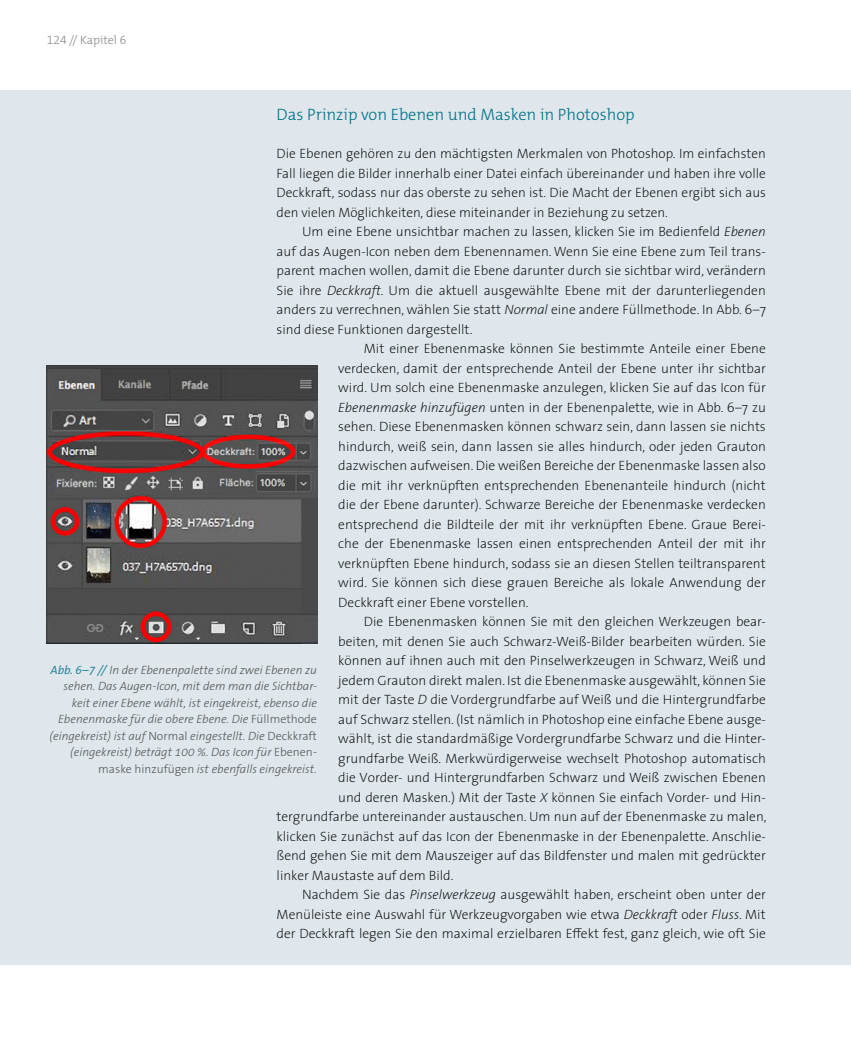
<style>
.page{position:relative;width:851px;height:1063px;background:#fff}
.page>*{position:absolute;margin:0;border:0;box-sizing:border-box;transform-origin:0 0}
.t1{font:300 16.5px "The Mix Os F";color:#007186}
.t2{font:200 13.5px "The Sans";color:#060606}
.t3{font:200 13.5px/19.5px "The Sans B W2";color:#060606;text-align:justify}
.t4{font:italic 300 12px/16.5px "The Sans B W3";color:#575756;text-align:right}
.t5{font:300 12px "The Mix Os F";color:#878787}
.s1{font-family:"The Sans B W2";font-style:italic}
.s2{font-family:"The Sans B W5 Plain";font-weight:400;color:#2a879c}
.s3{font-style:normal}
</style>
<div class="page">
<div style="left:0;top:90px;width:850px;height:874px;background:#dfe7ec"></div>
<img style="left:47px;top:366px;width:270px;height:277px">
<p class="t5" style="left:47px;top:32px;width:81px">124 // Kapitel 6</p>
<p class="t1" style="left:276px;top:104px;width:359px">Das Prinzip von Ebenen und Masken in Photoshop</p>
<p class="t3" style="left:276px;top:144px;width:491px">Die Ebenen gehören zu den mächtigsten Merkmalen von Photoshop. Im einfachsten Fall liegen die Bilder innerhalb einer Datei einfach übereinander und haben ihre volle Deckkraft, sodass nur das oberste zu sehen ist. Die Macht der Ebenen ergibt sich aus den vielen Möglichkeiten, diese miteinander in Beziehung zu setzen.</p>
<p class="t2" style="left:302px;top:225px;width:465px">Um eine Ebene unsichtbar machen zu lassen, klicken Sie im Bedienfeld <span class="s1">Ebenen</span></p>
<p class="t2" style="left:276px;top:244px;width:490px">auf das Augen-Icon neben dem Ebenennamen. Wenn Sie eine Ebene zum Teil trans-</p>
<p class="t2" style="left:276px;top:264px;width:491px">parent machen wollen, damit die Ebene darunter durch sie sichtbar wird, verändern</p>
<p class="t2" style="left:276px;top:283px;width:490px">Sie ihre <span class="s1">Deckkraft</span>. Um die aktuell ausgewählte Ebene mit der darunterliegenden</p>
<p class="t2" style="left:276px;top:303px;width:490px">anders zu verrechnen, wählen Sie statt <span class="s1">Normal</span> eine andere Füllmethode. In Abb. 6–7</p>
<p class="t2" style="left:276px;top:322px;width:197px">sind diese Funktionen dargestellt.</p>
<p class="t2" style="left:364px;top:342px;width:403px">Mit einer Ebenenmaske können Sie bestimmte Anteile einer Ebene</p>
<p class="t2" style="left:338px;top:361px;width:429px">verdecken, damit der entsprechende Anteil der Ebene unter ihr sichtbar</p>
<p class="t2" style="left:338px;top:381px;width:429px">wird. Um solch eine Ebenenmaske anzulegen, klicken Sie auf das Icon für</p>
<p class="t2" style="left:338px;top:400px;width:429px"><span class="s1">Ebenenmaske hinzufügen</span> unten in der Ebenenpalette, wie in Abb. 6–7 zu</p>
<p class="t2" style="left:338px;top:420px;width:429px">sehen. Diese Ebenenmasken können schwarz sein, dann lassen sie nichts</p>
<p class="t2" style="left:338px;top:439px;width:429px">hindurch, weiß sein, dann lassen sie alles hindurch, oder jeden Grauton</p>
<p class="t2" style="left:338px;top:459px;width:429px">dazwischen aufweisen. Die weißen Bereiche der Ebenenmaske lassen also</p>
<p class="t2" style="left:338px;top:478px;width:429px">die mit ihr verknüpften entsprechenden Ebenenanteile hindurch (nicht</p>
<p class="t2" style="left:338px;top:498px;width:429px">die der Ebene darunter). Schwarze Bereiche der Ebenenmaske verdecken</p>
<p class="t2" style="left:338px;top:517px;width:429px">entsprechend die Bildteile der mit ihr verknüpften Ebene. Graue Berei-</p>
<p class="t2" style="left:338px;top:536px;width:429px">che der Ebenenmaske lassen einen entsprechenden Anteil der mit ihr</p>
<p class="t2" style="left:338px;top:556px;width:429px">verknüpften Ebene hindurch, sodass sie an diesen Stellen teiltransparent</p>
<p class="t2" style="left:338px;top:575px;width:429px">wird. Sie können sich diese grauen Bereiche als lokale Anwendung der</p>
<p class="t2" style="left:338px;top:595px;width:192px">Deckkraft einer Ebene vorstellen.</p>
<p class="t2" style="left:364px;top:614px;width:403px">Die Ebenenmasken können Sie mit den gleichen Werkzeugen bear-</p>
<p class="t2" style="left:338px;top:634px;width:429px">beiten, mit denen Sie auch Schwarz-Weiß-Bilder bearbeiten würden. Sie</p>
<p class="t2" style="left:338px;top:653px;width:429px">können auf ihnen auch mit den Pinselwerkzeugen in Schwarz, Weiß und</p>
<p class="t2" style="left:338px;top:673px;width:429px">jedem Grauton direkt malen. Ist die Ebenenmaske ausgewählt, können Sie</p>
<p class="t2" style="left:338px;top:692px;width:429px">mit der Taste <span class="s1">D</span> die Vordergrundfarbe auf Weiß und die Hintergrundfarbe</p>
<p class="t2" style="left:338px;top:712px;width:429px">auf Schwarz stellen. (Ist nämlich in Photoshop eine einfache Ebene ausge-</p>
<p class="t2" style="left:338px;top:731px;width:429px">wählt, ist die standardmäßige Vordergrundfarbe Schwarz und die Hinter-</p>
<p class="t2" style="left:338px;top:751px;width:429px">grundfarbe Weiß. Merkwürdigerweise wechselt Photoshop automatisch</p>
<p class="t2" style="left:338px;top:770px;width:429px">die Vorder- und Hintergrundfarben Schwarz und Weiß zwischen Ebenen</p>
<p class="t2" style="left:338px;top:790px;width:429px">und deren Masken.) Mit der Taste <span class="s1">X</span> können Sie einfach Vorder- und Hin-</p>
<p class="t2" style="left:276px;top:809px;width:491px">tergrundfarbe untereinander austauschen. Um nun auf der Ebenenmaske zu malen,</p>
<p class="t2" style="left:276px;top:829px;width:490px">klicken Sie zunächst auf das Icon der Ebenenmaske in der Ebenenpalette. Anschlie-</p>
<p class="t2" style="left:276px;top:848px;width:490px">ßend gehen Sie mit dem Mauszeiger auf das Bildfenster und malen mit gedrückter</p>
<p class="t2" style="left:276px;top:868px;width:178px">linker Maustaste auf dem Bild.</p>
<p class="t2" style="left:302px;top:887px;width:465px">Nachdem Sie das <span class="s1">Pinselwerkzeug</span> ausgewählt haben, erscheint oben unter der</p>
<p class="t2" style="left:276px;top:907px;width:490px">Menüleiste eine Auswahl für Werkzeugvorgaben wie etwa <span class="s1">Deckkraft</span> oder <span class="s1">Fluss</span>. Mit</p>
<p class="t2" style="left:276px;top:926px;width:491px">der Deckkraft legen Sie den maximal erzielbaren Effekt fest, ganz gleich, wie oft Sie</p>
<p class="t4" style="left:49px;top:662px;width:269px"><span class="s2">Abb. 6–7 //</span> In der Ebenenpalette sind zwei Ebenen zu sehen. Das Augen-Icon, mit dem man die Sichtbar&shy;keit einer Ebene wählt, ist eingekreist, ebenso die Ebenenmaske für die obere Ebene. Die <span class="s3">Füllmethode </span>(eingekreist) ist auf <span class="s3">Normal</span> eingestellt. Die <span class="s3">Deckkraft </span>(eingekreist) beträgt 100 %. Das Icon für <span class="s3">Ebenen&shy;maske hinzufügen</span> ist ebenfalls eingekreist.</p>
</div>
